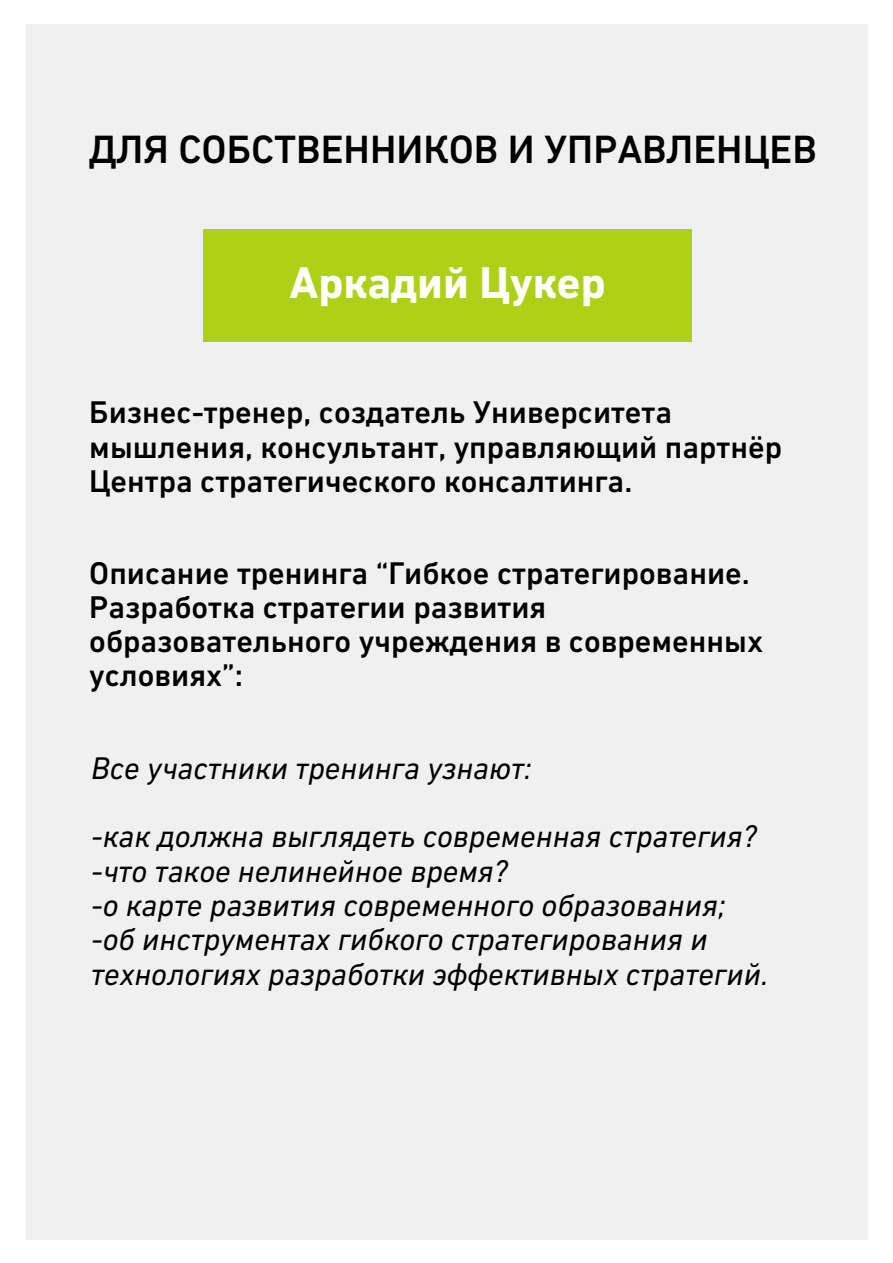
<style>
.page{position:relative;width:893px;height:1263px;background:#fff}
.page>*{position:absolute;margin:0;border:0;box-sizing:border-box;transform-origin:0 0}
.t1{font:700 45.3px "DIN Next CYR";color:#fff}
.t2{font:500 40.2px "DIN Next CYR";color:#000}
.t3{font:500 31.95px/34.3px "DIN Next CYR";color:#000}
.t4{font:italic 31.95px/34.3px "DIN Next CYR";color:#000}
</style>
<div class="page">
<div style="left:27px;top:25px;width:841px;height:1215px;background:#f1f0f0"></div>
<div style="left:203px;top:229px;width:488px;height:113px;background:#aed117"></div>
<p class="t2" style="left:89px;top:131px;width:729px">ДЛЯ СОБСТВЕННИКОВ И УПРАВЛЕНЦЕВ</p>
<p class="t1" style="left:289px;top:263px;width:318px">Аркадий Цукер</p>
<p class="t3" style="left:89px;top:397px;width:694px">Бизнес-тренер, создатель Университета мышления, консультант, управляющий партнёр<br>Центра стратегического консалтинга.</p>
<p class="t3" style="left:89px;top:557px;width:675px">Описание тренинга “Гибкое стратегирование.<br>Разработка стратегии развития образовательного учреждения в современных условиях”:</p>
<p class="t4" style="left:91px;top:752px;width:441px">Все участники тренинга узнают:</p>
<p class="t4" style="left:91px;top:821px;width:667px">-как должна выглядеть современная стратегия?</p>
<p class="t4" style="left:91px;top:855px;width:418px">-что такое нелинейное время?</p>
<p class="t4" style="left:91px;top:890px;width:635px">-о карте развития современного образования;</p>
<p class="t4" style="left:91px;top:924px;width:678px">-об инструментах гибкого стратегирования и технологиях разработки эффективных стратегий.</p>
</div>
